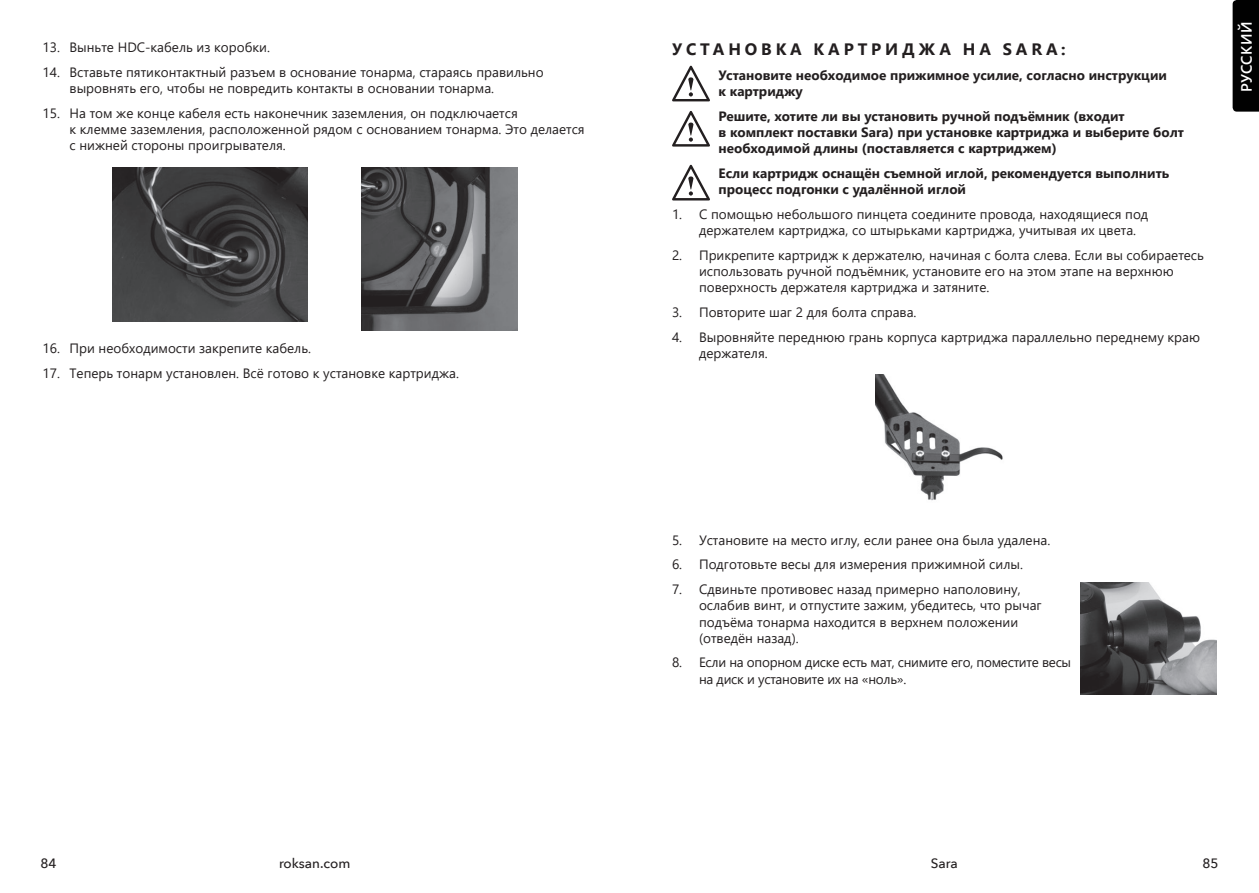
<style>
.page{position:relative;width:1259px;height:893px;background:#fff}
.page>*{position:absolute;margin:0;border:0;box-sizing:border-box;transform-origin:0 0}
.t1{font:700 16.5px "Segoe UI";letter-spacing:.235em;color:#231f20}
.t2{font:600 15px "Segoe UI";letter-spacing:.025em;color:#fff}
.t3{font:13.5px/16.2px "Segoe UI";color:#231f20}
.t4{font:700 13.5px/16.2px "Segoe UI";color:#231f20}
.t5{font:13.5px/16.2px "Segoe UI";letter-spacing:-.02em;color:#231f20}
.t6{font:500 13.5px "Avenir Next LT Pro";color:#231f20}
</style>
<div class="page">
<div style="left:1232px;top:0;width:27px;height:112px;background:#010101"></div>
<img style="left:362px;top:168px;width:155px;height:162px">
<img style="left:112px;top:168px;width:195px;height:154px">
<svg style="left:672px;top:66px;width:38px;height:35px"></svg>
<svg style="left:672px;top:111px;width:38px;height:36px"></svg>
<svg style="left:672px;top:165px;width:38px;height:35px"></svg>
<img style="left:875px;top:374px;width:128px;height:127px">
<img style="left:1080px;top:583px;width:136px;height:111px">
<p class="t3" style="left:43px;top:38px;width:229px">13. Выньте HDC-кабель из коробки.</p>
<p class="t3" style="left:70px;top:63px;width:475px;text-indent:-27px">14. Вставьте пятиконтактный разъем в основание тонарма, стараясь правильно выровнять его, чтобы не повредить контакты в основании тонарма.</p>
<p class="t3" style="left:70px;top:104px;width:517px;text-indent:-27px">15. На том же конце кабеля есть наконечник заземления, он подключается<br>к клемме заземления, расположенной рядом с основанием тонарма. Это делается с нижней стороны проигрывателя.</p>
<p class="t3" style="left:43px;top:339px;width:270px">16. При необходимости закрепите кабель.</p>
<p class="t3" style="left:43px;top:364px;width:418px">17. Теперь тонарм установлен. Всё готово к установке картриджа.</p>
<p class="t1" style="left:672px;top:33px;width:395px">УСТАНОВКА КАРТРИДЖА НА SARA:</p>
<p class="t4" style="left:718px;top:66px;width:450px">Установите необходимое прижимное усилие, согласно инструкции к картриджу</p>
<p class="t4" style="left:718px;top:107px;width:467px">Решите, хотите ли вы установить ручной подъёмник (входит<br>в комплект поставки Sara) при установке картриджа и выберите болт необходимой длины (поставляется с картриджем)</p>
<p class="t4" style="left:718px;top:164px;width:452px">Если картридж оснащён съемной иглой, рекомендуется выполнить процесс подгонки с удалённой иглой</p>
<p class="t3" style="left:699px;top:205px;width:451px;text-indent:-27px">1. С помощью небольшого пинцета соедините провода, находящиеся под держателем картриджа, со штырьками картриджа, учитывая их цвета.</p>
<p class="t3" style="left:699px;top:246px;width:506px;text-indent:-27px">2. Прикрепите картридж к держателю, начиная с болта слева. Если вы собираетесь использовать ручной подъёмник, установите его на этом этапе на верхнюю поверхность держателя картриджа и затяните.</p>
<p class="t3" style="left:672px;top:303px;width:246px">3. Повторите шаг 2 для болта справа.</p>
<p class="t3" style="left:699px;top:328px;width:502px;text-indent:-27px">4. Выровняйте переднюю грань корпуса картриджа параллельно переднему краю держателя.</p>
<p class="t2" style="left:1232px;top:92px;width:72px;rotate:-90deg">РУССКИЙ</p>
<p class="t3" style="left:672px;top:531px;width:380px">5. Установите на место иглу, если ранее она была удалена.</p>
<p class="t3" style="left:672px;top:555px;width:352px">6. Подготовьте весы для измерения прижимной силы.</p>
<p class="t3" style="left:699px;top:580px;width:344px;text-indent:-27px">7. Сдвиньте противовес назад примерно наполовину, ослабив винт, и отпустите зажим, убедитесь, что рычаг подъёма тонарма находится в верхнем положении (отведён назад).</p>
<p class="t5" style="left:699px;top:653px;width:374px;text-indent:-27px">8. Если на опорном диске есть мат, снимите его, поместите весы на диск и установите их на «ноль».</p>
<p class="t6" style="left:40px;top:855px;width:18px">84</p>
<p class="t6" style="left:279px;top:855px;width:73px">roksan.com</p>
<p class="t6" style="left:930px;top:855px;width:29px">Sara</p>
<p class="t6" style="left:1202px;top:855px;width:18px">85</p>
</div>
